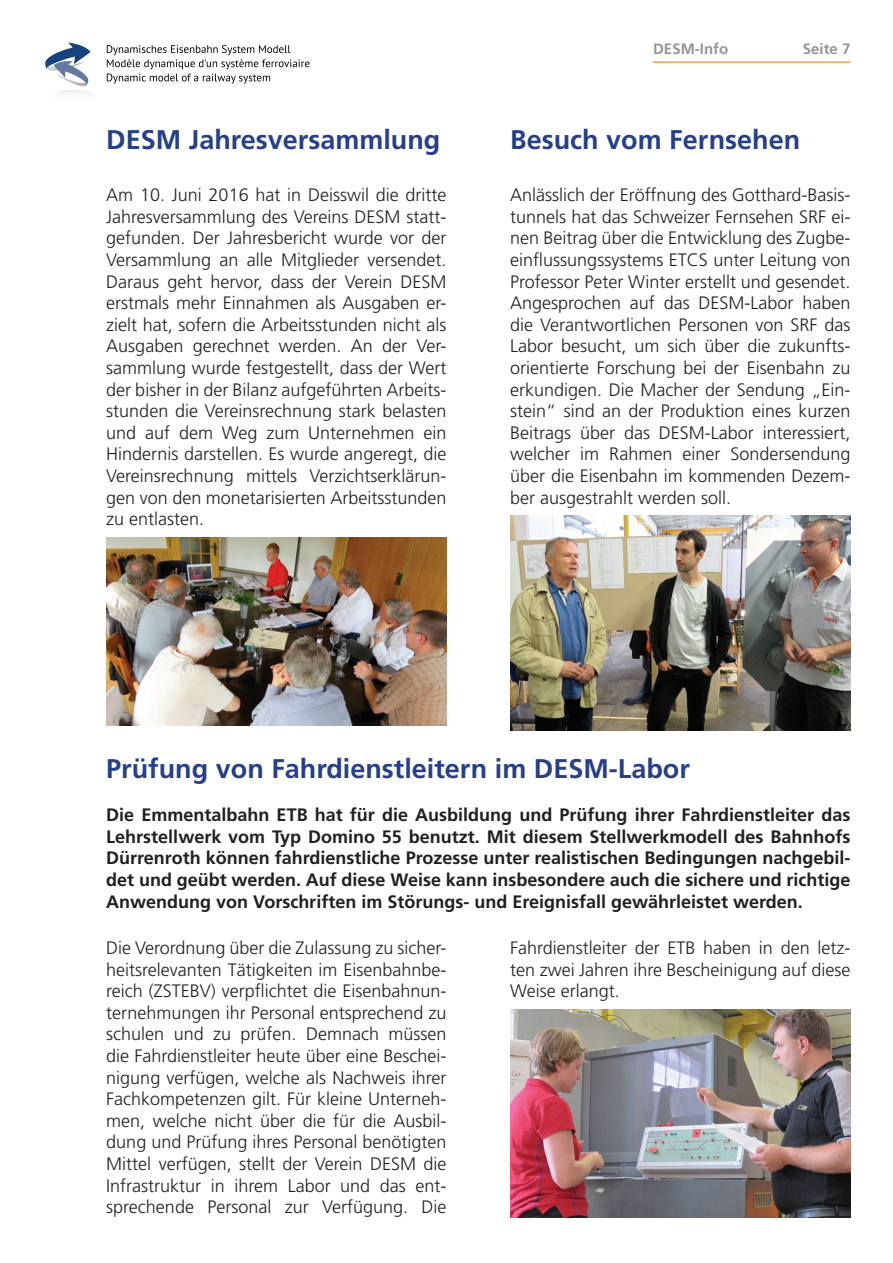
<style>
.page{position:relative;width:893px;height:1263px;background:#fff}
.page>*{position:absolute;margin:0;border:0;box-sizing:border-box;transform-origin:0 0}
.t1{font:700 27px "Frutiger";color:#253f8e}
.t2{font:300 18px/21.6px "Frutiger";color:#231f20;text-align:justify}
.t3{font:700 18px/21.6px "Frutiger";color:#231f20;text-align:justify}
.t4{font:700 15px "Frutiger";color:#939598}
</style>
<div class="page">
<svg style="left:45px;top:43px;width:47px;height:51px"></svg>
<svg style="left:107px;top:45px;width:202px;height:39px"></svg>
<hr style="left:653px;top:62px;width:197px;height:1px;background:#f47921">
<img style="left:106px;top:537px;width:340px;height:188px">
<img style="left:510px;top:516px;width:341px;height:214px">
<img style="left:510px;top:1009px;width:340px;height:208px">
<h1 class="t1" style="left:106px;top:123px;width:336px">DESM Jahresversammlung</h1>
<p class="t2" style="left:106px;top:184px;width:342px">Am 10. Juni 2016 hat in Deisswil die dritte Jahresversammlung des Vereins DESM statt&shy;gefunden. Der Jahresbericht wurde vor der Versammlung an alle Mitglieder versendet.<br>Daraus geht hervor, dass der Verein DESM erstmals mehr Einnahmen als Ausgaben er&shy;zielt hat, sofern die Arbeitsstunden nicht als Ausgaben gerechnet werden. An der Ver&shy;sammlung wurde festgestellt, dass der Wert der bisher in der Bilanz aufgeführten Arbeits&shy;stunden die Vereinsrechnung stark belasten und auf dem Weg zum Unternehmen ein Hindernis darstellen. Es wurde angeregt, die Vereinsrechnung mittels Verzichtserklärun&shy;gen von den monetarisierten Arbeitsstunden zu entlasten.</p>
<p class="t4" style="left:653px;top:40px;width:76px">DESM-Info</p>
<p class="t4" style="left:803px;top:40px;width:49px">Seite 7</p>
<h1 class="t1" style="left:510px;top:123px;width:292px">Besuch vom Fernsehen</h1>
<p class="t2" style="left:510px;top:184px;width:342px">Anlässlich der Eröffnung des Gotthard-Basis&shy;tunnels hat das Schweizer Fernsehen SRF ei&shy;nen Beitrag über die Entwicklung des Zugbe&shy;einflussungssystems ETCS unter Leitung von Professor Peter Winter erstellt und gesendet.<br>Angesprochen auf das DESM-Labor haben die Verantwortlichen Personen von SRF das Labor besucht, um sich über die zukunfts&shy;orientierte Forschung bei der Eisenbahn zu erkundigen. Die Macher der Sendung „Ein&shy;stein“ sind an der Produktion eines kurzen Beitrags über das DESM-Labor interessiert, welcher im Rahmen einer Sondersendung über die Eisenbahn im kommenden Dezem&shy;ber ausgestrahlt werden soll.</p>
<h1 class="t1" style="left:106px;top:753px;width:585px">Prüfung von Fahrdienstleitern im DESM-Labor</h1>
<p class="t3" style="left:106px;top:804px;width:746px">Die Emmentalbahn ETB hat für die Ausbildung und Prüfung ihrer Fahrdienstleiter das Lehrstellwerk vom Typ Domino 55 benutzt. Mit diesem Stellwerkmodell des Bahnhofs Dürrenroth können fahrdienstliche Prozesse unter realistischen Bedingungen nachgebil&shy;det und geübt werden. Auf diese Weise kann insbesondere auch die sichere und richtige Anwendung von Vorschriften im Störungs- und Ereignisfall gewährleistet werden.</p>
<p class="t2" style="left:106px;top:937px;width:342px">Die Verordnung über die Zulassung zu sicher&shy;heitsrelevanten Tätigkeiten im Eisenbahnbe&shy;reich (ZSTEBV) verpflichtet die Eisenbahnun&shy;ternehmungen ihr Personal entsprechend zu schulen und zu prüfen. Demnach müssen die Fahrdienstleiter heute über eine Beschei&shy;nigung verfügen, welche als Nachweis ihrer Fachkompetenzen gilt. Für kleine Unterneh&shy;men, welche nicht über die für die Ausbil&shy;dung und Prüfung ihres Personal benötigten Mittel verfügen, stellt der Verein DESM die Infrastruktur in ihrem Labor und das ent&shy;sprechende Personal zur Verfügung. Die</p>
<p class="t2" style="left:510px;top:937px;width:342px">Fahrdienstleiter der ETB haben in den letz&shy;ten zwei Jahren ihre Bescheinigung auf diese Weise erlangt.</p>
</div>
